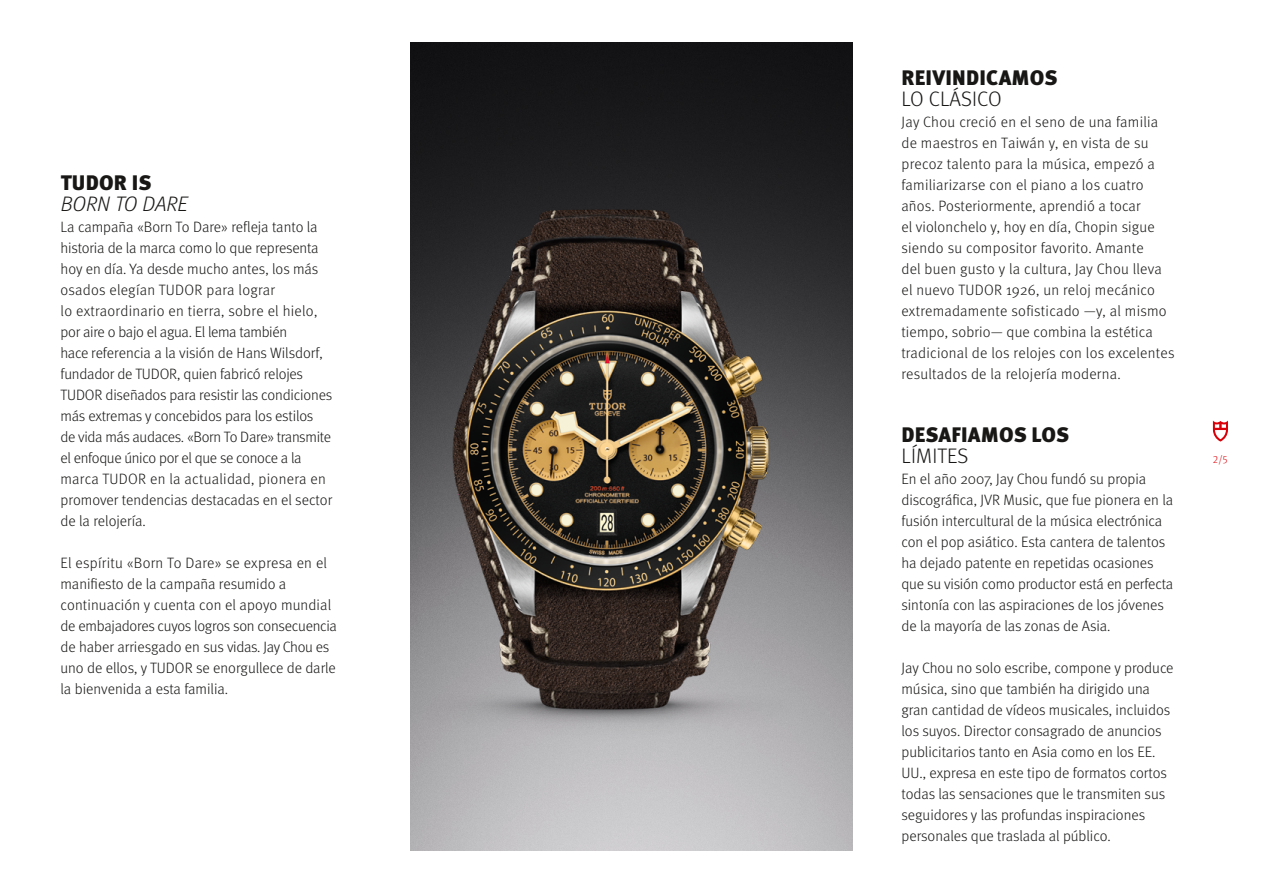
<style>
.page{position:relative;width:1263px;height:893px;background:#fff}
.page>*{position:absolute;margin:0;border:0;box-sizing:border-box;transform-origin:0 0}
.t1{font:900 21px "Meta Pro";letter-spacing:.01em;color:#181716}
.t2{font:300 21px "Meta Pro";letter-spacing:.01em;color:#181716}
.t3{font:italic 300 21px "Meta Pro";letter-spacing:.01em;color:#181716}
.t4{font:300 15px/21px "Meta Pro";color:#181716}
.t5{font:300 10.5px "Meta Pro";color:#da0009}
</style>
<div class="page">
<img style="left:411px;top:43px;width:441px;height:807px">
<svg style="left:1213px;top:421px;width:15px;height:21px"></svg>
<img style="left:410px;top:120px;width:418px;height:730px">
<h1 class="t1" style="left:61px;top:166px;width:92px">TUDOR IS</h1>
<h1 class="t3" style="left:61px;top:188px;width:128px">BORN TO DARE</h1>
<p class="t4" style="left:61px;top:215px;width:273px">La campaña «Born To Dare» refleja tanto la historia de la marca como lo que representa hoy en día. Ya desde mucho antes, los más osados elegían TUDOR para lograr<br>lo extraordinario en tierra, sobre el hielo, por aire o bajo el agua. El lema también<br>hace referencia a la visión de Hans Wilsdorf, fundador de TUDOR, quien fabricó relojes TUDOR diseñados para resistir las condiciones más extremas y concebidos para los estilos<br>de vida más audaces. «Born To Dare» transmite el enfoque único por el que se conoce a la marca TUDOR en la actualidad, pionera en promover tendencias destacadas en el sector de la relojería.</p>
<p class="t4" style="left:61px;top:551px;width:278px">El espíritu «Born To Dare» se expresa en el manifiesto de la campaña resumido a continuación y cuenta con el apoyo mundial de embajadores cuyos logros son consecuencia de haber arriesgado en sus vidas. Jay Chou es uno de ellos, y TUDOR se enorgullece de darle la bienvenida a esta familia.</p>
<h1 class="t1" style="left:901px;top:61px;width:158px">REIVINDICAMOS</h1>
<h1 class="t2" style="left:901px;top:83px;width:102px">LO CLÁSICO</h1>
<p class="t4" style="left:901px;top:110px;width:275px">Jay Chou creció en el seno de una familia de maestros en Taiwán y, en vista de su precoz talento para la música, empezó a familiarizarse con el piano a los cuatro años. Posteriormente, aprendió a tocar<br>el violonchelo y, hoy en día, Chopin sigue siendo su compositor favorito. Amante<br>del buen gusto y la cultura, Jay Chou lleva el nuevo TUDOR 1926, un reloj mecánico extremadamente sofisticado —y, al mismo tiempo, sobrio— que combina la estética tradicional de los relojes con los excelentes resultados de la relojería moderna.</p>
<h1 class="t1" style="left:901px;top:418px;width:169px">DESAFIAMOS LOS</h1>
<h1 class="t2" style="left:901px;top:440px;width:68px">LÍMITES</h1>
<p class="t4" style="left:901px;top:467px;width:273px">En el año 2007, Jay Chou fundó su propia discográfica, JVR Music, que fue pionera en la fusión intercultural de la música electrónica con el pop asiático. Esta cantera de talentos ha dejado patente en repetidas ocasiones que su visión como productor está en perfecta sintonía con las aspiraciones de los jóvenes de la mayoría de las zonas de Asia.</p>
<p class="t4" style="left:901px;top:656px;width:274px">Jay Chou no solo escribe, compone y produce música, sino que también ha dirigido una gran cantidad de vídeos musicales, incluidos los suyos. Director consagrado de anuncios publicitarios tanto en Asia como en los EE.<br>UU., expresa en este tipo de formatos cortos todas las sensaciones que le transmiten sus seguidores y las profundas inspiraciones personales que traslada al público.</p>
<p class="t5" style="left:1213px;top:451px;width:16px">2/5</p>
</div>
